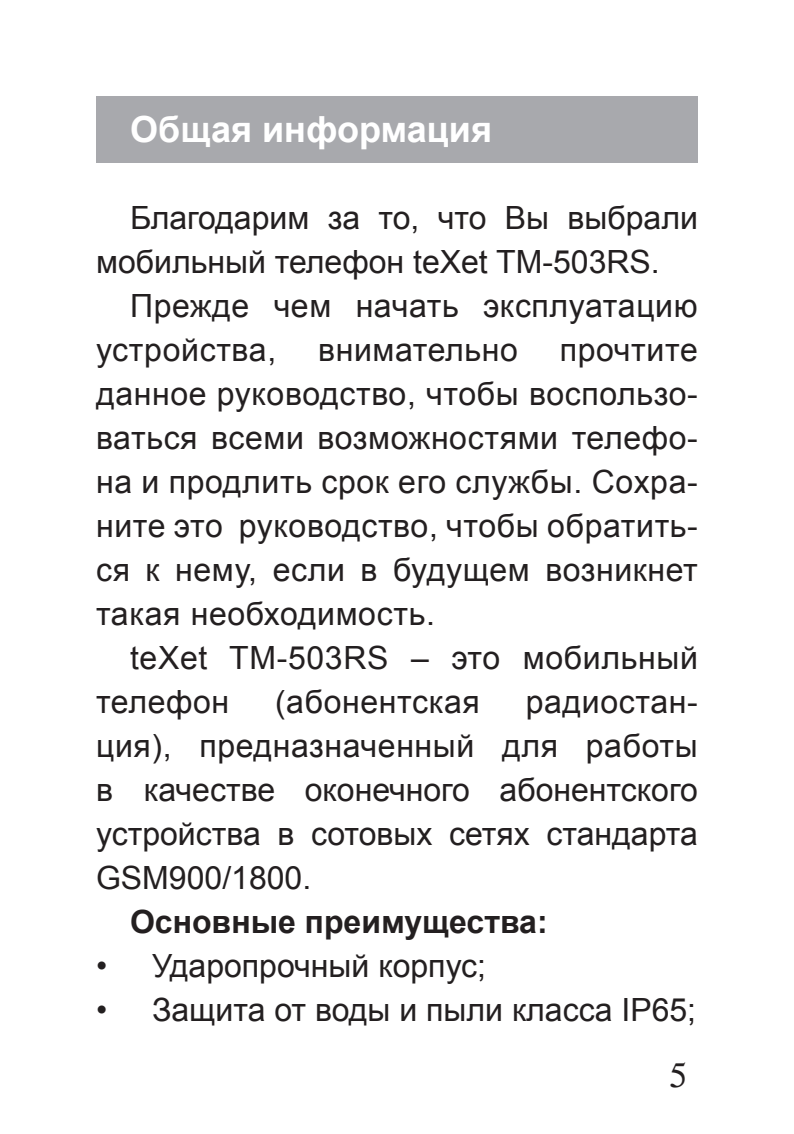
<style>
.page{position:relative;width:794px;height:1134px;background:#fff}
.page>*{position:absolute;margin:0;border:0;box-sizing:border-box;transform-origin:0 0}
.t1{font:700 36px "Arial";color:#fff}
.t2{font:36px "Times";color:#231f20}
.t3{font:32px/44px "Arial";color:#231f20;text-align:justify}
.t4{font:32px/44px "Arial";letter-spacing:.02em;color:#231f20}
.t5{font:700 32px "Arial";color:#231f20}
</style>
<div class="page">
<div style="left:96px;top:96px;width:602px;height:66px;background:#a8a9ad"></div>
<p class="t1" style="left:130px;top:106px;width:363px">Общая информация</p>
<p class="t3" style="left:96px;top:196px;width:603px;text-indent:34px">Благодарим за то, что Вы выбрали мобильный телефон teXet TM-503RS.</p>
<p class="t4" style="left:96px;top:284px;width:603px;text-indent:34px">Прежде чем начать эксплуатацию устройства,</p>
<p class="t3" style="left:96px;top:328px;width:603px;text-indent:464px">прочтите данное руководство, чтобы воспользо&shy;ваться всеми возможностями телефо&shy;на и продлить срок его службы. Сохра&shy;ните это руководство, чтобы обратить&shy;ся к нему, если в будущем возникнет такая необходимость.</p>
<p class="t4" style="left:96px;top:636px;width:603px;text-indent:34px">teXet TM-503RS – это мобильный телефон</p>
<p class="t4" style="left:318px;top:328px;width:201px">внимательно</p>
<p class="t4" style="left:275px;top:680px;width:206px">(абонентская</p>
<p class="t3" style="left:96px;top:680px;width:603px;text-indent:430px">радиостан&shy;ция), предназначенный для работы в качестве оконечного абонентского устройства в сотовых сетях стандарта GSM900/1800.</p>
<p class="t5" style="left:130px;top:900px;width:419px">Основные преимущества:</p>
<p class="t3" style="left:96px;top:944px;width:392px">• Ударопрочный корпус;</p>
<p class="t3" style="left:96px;top:988px;width:601px">• Защита от воды и пыли класса IP65;</p>
<p class="t2" style="left:669px;top:1055px;width:19px">5</p>
</div>
